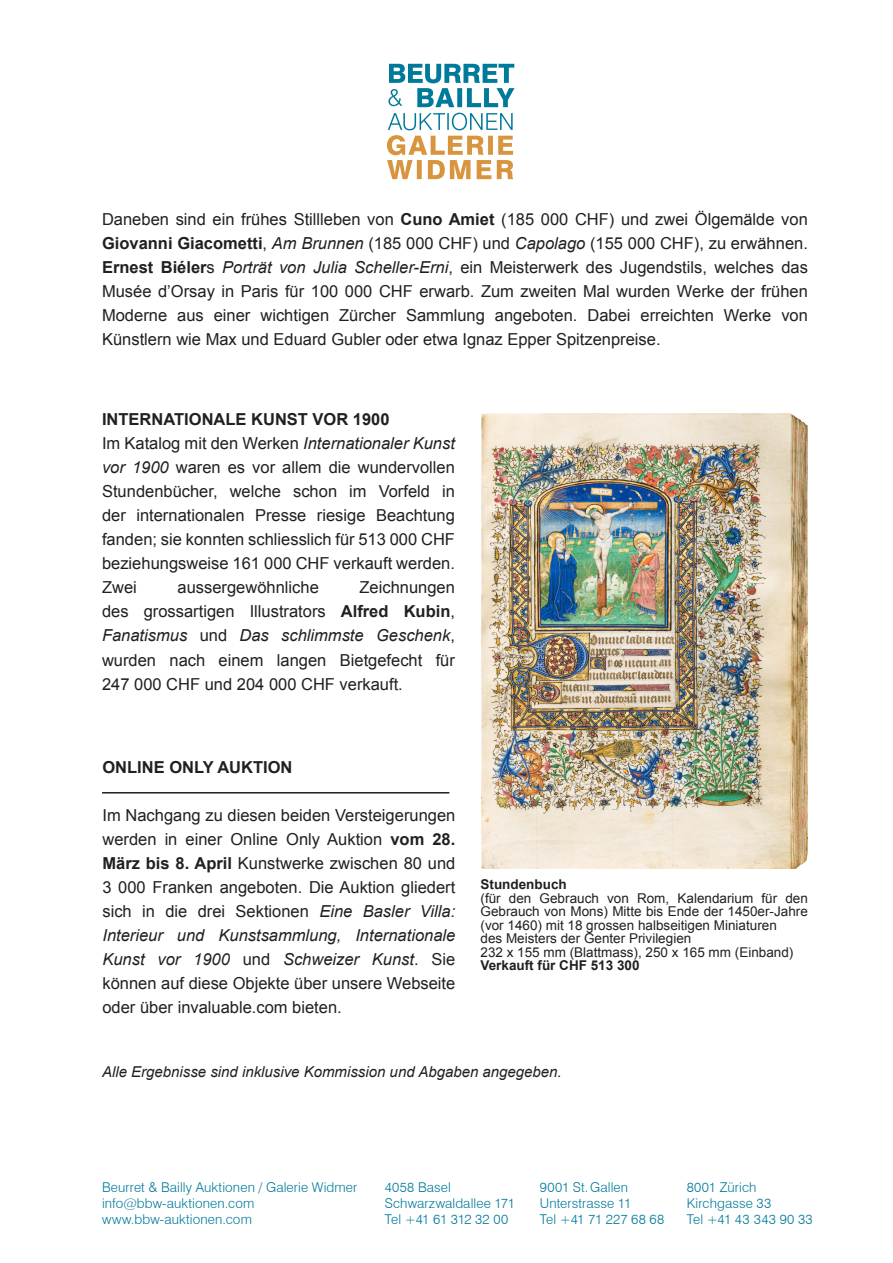
<style>
.page{position:relative;width:893px;height:1263px;background:#fff}
.page>*{position:absolute;margin:0;border:0;box-sizing:border-box;transform-origin:0 0}
.t1{font:16.5px/24px "Arial";color:#231f20;text-align:justify}
.t2{font:700 16.5px "Arial";color:#231f20}
.t3{font:italic 15px "Arial";color:#231f20}
.t4{font:300 13.5px/16.2px "Swiss 721 BT";letter-spacing:.01em;color:#007a9a}
.t5{font:13.5px/13.5px "Arial";color:#231f20}
.t6{font:700 13.5px "Arial";color:#231f20}
.s1{font-weight:700}
.s2{font-style:italic}
</style>
<div class="page">
<svg style="left:387px;top:113px;width:126px;height:66px"></svg>
<svg style="left:388px;top:64px;width:126px;height:43px"></svg>
<img style="left:481px;top:413px;width:327px;height:456px">
<hr style="left:102px;top:792px;width:347px;height:1px;background:#231f20">
<p class="t1" style="left:102px;top:207px;width:707px">Daneben sind ein frühes Stillleben von <span class="s1">Cuno Amiet</span> (185 000 CHF) und zwei Ölgemälde von <span class="s1">Giovanni Giacometti</span>, <span class="s2">Am Brunnen</span> (185 000 CHF) und <span class="s2">Capolago</span> (155 000 CHF), zu erwähnen.<br><span class="s1">Ernest Biéler</span>s <span class="s2">Porträt von Julia Scheller-Erni</span>, ein Meisterwerk des Jugendstils, welches das Musée d’Orsay in Paris für 100 000 CHF erwarb. Zum zweiten Mal wurden Werke der frühen Moderne aus einer wichtigen Zürcher Sammlung angeboten. Dabei erreichten Werke von Künstlern wie Max und Eduard Gubler oder etwa Ignaz Epper Spitzenpreise.</p>
<p class="t1" style="left:102px;top:408px;width:354px;text-align:left"><span class="s1">INTERNATIONALE KUNST VOR 1900<br></span>Im Katalog mit den Werken <span class="s2">Internationaler Kunst vor 1900</span> waren es vor allem die wundervollen Stundenbücher, welche schon im Vorfeld in der internationalen Presse riesige Beachtung fanden; sie konnten schliesslich für 513 000 CHF beziehungsweise 161 000 CHF verkauft werden.<br>Zwei</p>
<p class="t1" style="left:178px;top:576px;width:143px">aussergewöhnliche</p>
<p class="t1" style="left:102px;top:576px;width:354px;text-indent:257px">Zeichnungen des grossartigen Illustrators <span class="s1">Alfred Kubin</span>, <span class="s2">Fanatismus</span> und <span class="s2">Das schlimmste Geschenk</span>, wurden nach einem langen Bietgefecht für 247 000 CHF und 204 000 CHF verkauft.</p>
<p class="t2" style="left:102px;top:756px;width:192px">ONLINE ONLY AUKTION</p>
<p class="t1" style="left:102px;top:803px;width:354px">Im Nachgang zu diesen beiden Versteigerungen werden in einer Online Only Auktion <span class="s1">vom 28.<br>März bis 8. April</span> Kunstwerke zwischen 80 und 3 000 Franken angeboten. Die Auktion gliedert sich in die drei Sektionen <span class="s2">Eine Basler Villa:<br>Interieur und Kunstsammlung, Internationale Kunst vor 1900</span> und <span class="s2">Schweizer Kunst</span>. Sie können auf diese Objekte über unsere Webseite oder über invaluable.com bieten.</p>
<p class="t6" style="left:480px;top:875px;width:88px">Stundenbuch</p>
<p class="t5" style="left:480px;top:891px;width:329px">(für den Gebrauch von Rom, Kalendarium für den Gebrauch von Mons) Mitte bis Ende der 1450er-Jahre (vor 1460) mit 18 grossen halbseitigen Miniaturen<br>des Meisters der Genter Privilegien<br>232 x 155 mm (Blattmass), 250 x 165 mm (Einband)</p>
<p class="t6" style="left:480px;top:956px;width:161px">Verkauft für CHF 513 300</p>
<p class="t3" style="left:102px;top:1062px;width:461px">Alle Ergebnisse sind inklusive Kommission und Abgaben angegeben.</p>
<p class="t4" style="left:102px;top:1179px;width:257px">Beurret &amp; Bailly Auktionen / Galerie Widmer info@bbw-auktionen.com www.bbw-auktionen.com</p>
<p class="t4" style="left:385px;top:1179px;width:132px">4058 Basel<br>Schwarzwaldallee 171<br>Tel +41 61 312 32 00</p>
<p class="t4" style="left:540px;top:1179px;width:126px">9001 St.Gallen<br>Unterstrasse 11<br>Tel +41 71 227 68 68</p>
<p class="t4" style="left:687px;top:1179px;width:127px">8001 Zürich<br>Kirchgasse 33<br>Tel +41 43 343 90 33</p>
</div>
